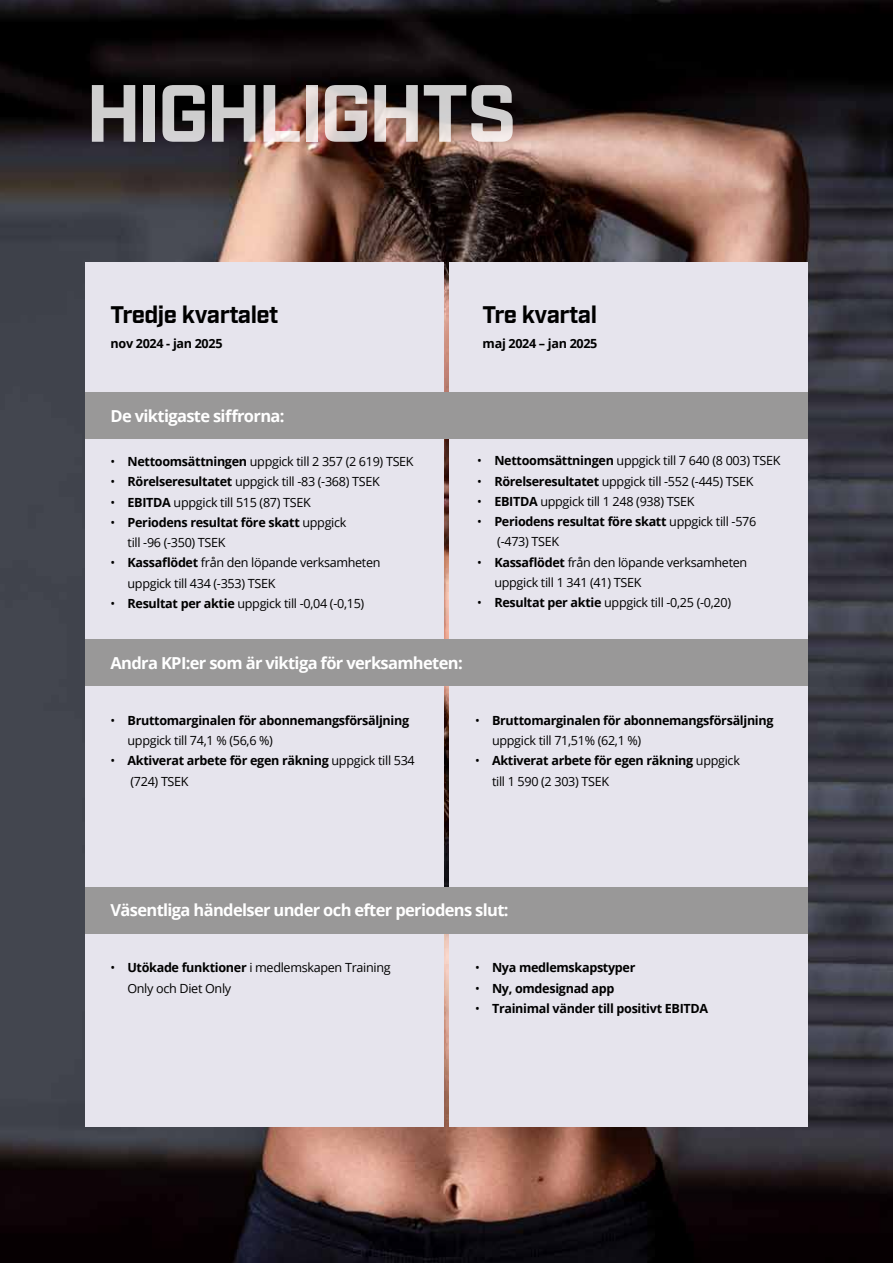
<style>
.page{position:relative;width:893px;height:1263px;background:#fff}
.page>*{position:absolute;margin:0;border:0;box-sizing:border-box;transform-origin:0 0}
.t1{font:700 81px "Industry";letter-spacing:-.05em;color:#fff}
.t2{font:700 24px "Industry";letter-spacing:-.02em;color:#000}
.t3{font:700 16.5px "Open Sans";letter-spacing:-.04em;color:#fff}
.t4{font:12.6px/20.2px "Open Sans";letter-spacing:-.025em;color:#000}
.t5{font:700 12.6px/20.2px "Open Sans";letter-spacing:-.025em;color:#000}
.s1{font-weight:700}
.s2{font-weight:400}
</style>
<div class="page">
<img style="left:0;top:0;width:893px;height:1263px">
<div style="left:85px;top:262px;width:358px;height:865px;background:#e6e4ed"></div>
<div style="left:449px;top:262px;width:359px;height:865px;background:#e6e4ed"></div>
<div style="left:85px;top:639px;width:723px;height:47px;background:#999898"></div>
<div style="left:85px;top:887px;width:723px;height:46px;background:#999898"></div>
<div style="left:85px;top:393px;width:723px;height:46px;background:#999898"></div>
<h1 class="t1" style="left:85px;top:65px;width:433px">HIGHLIGHTS</h1>
<h2 class="t2" style="left:111px;top:300px;width:169px">Tredje kvartalet</h2>
<p class="t5" style="left:111px;top:333px;width:114px">nov 2024 - jan 2025</p>
<h2 class="t2" style="left:483px;top:300px;width:116px">Tre kvartal</h2>
<p class="t5" style="left:483px;top:333px;width:116px">maj 2024 – jan 2025</p>
<h3 class="t3" style="left:111px;top:404px;width:175px">De viktigaste siffrorna:</h3>
<p class="t4" style="left:111px;top:451px;width:305px">• <span class="s1">Nettoomsättningen</span> uppgick till 2 357 (2 619) TSEK</p>
<p class="t4" style="left:111px;top:471px;width:271px">• <span class="s1">Rörelseresultatet</span> uppgick till -83 (-368) TSEK</p>
<p class="t4" style="left:111px;top:492px;width:202px">• <span class="s1">EBITDA</span> uppgick till 515 (87) TSEK</p>
<p class="t5" style="left:128px;top:512px;width:220px;text-indent:-17px"><span class="s2">•</span> Periodens resultat före skatt <span class="s2">uppgick till -96 (-350) TSEK</span></p>
<p class="t4" style="left:128px;top:552px;width:255px;text-indent:-17px">• <span class="s1">Kassaflödet</span> från den löpande verksamheten uppgick till 434 (-353) TSEK</p>
<p class="t4" style="left:111px;top:593px;width:255px">• <span class="s1">Resultat per aktie</span> uppgick till -0,04 (-0,15)</p>
<p class="t4" style="left:477px;top:450px;width:305px">• <span class="s1">Nettoomsättningen</span> uppgick till 7 640 (8 003) TSEK</p>
<p class="t4" style="left:477px;top:470px;width:278px">• <span class="s1">Rörelseresultatet</span> uppgick till -552 (-445) TSEK</p>
<p class="t4" style="left:477px;top:491px;width:219px">• <span class="s1">EBITDA</span> uppgick till 1 248 (938) TSEK</p>
<p class="t4" style="left:497px;top:511px;width:261px;text-indent:-20px">• <span class="s1">Periodens resultat före skatt</span> uppgick till -576 (-473) TSEK</p>
<p class="t4" style="left:494px;top:551px;width:255px;text-indent:-17px">• <span class="s1">Kassaflödet</span> från den löpande verksamheten uppgick till 1 341 (41) TSEK</p>
<p class="t4" style="left:477px;top:592px;width:255px">• <span class="s1">Resultat per aktie</span> uppgick till -0,25 (-0,20)</p>
<h3 class="t3" style="left:111px;top:651px;width:354px">Andra KPI:er som är viktiga för verksamheten:</h3>
<p class="t5" style="left:128px;top:710px;width:283px;text-indent:-17px"><span class="s2">•</span> Bruttomarginalen för abonnemangsförsäljning <span class="s2">uppgick till 74,1 % (56,6 %)</span></p>
<p class="t5" style="left:131px;top:750px;width:286px;text-indent:-20px"><span class="s2">•</span> Aktiverat arbete för egen räkning <span class="s2">uppgick till 534 (724) TSEK</span></p>
<p class="t5" style="left:492px;top:710px;width:283px;text-indent:-17px"><span class="s2">•</span> Bruttomarginalen för abonnemangsförsäljning <span class="s2">uppgick till 71,51% (62,1 %)</span></p>
<p class="t5" style="left:492px;top:750px;width:249px;text-indent:-17px"><span class="s2">•</span> Aktiverat arbete för egen räkning <span class="s2">uppgick till 1 590 (2 303) TSEK</span></p>
<h3 class="t3" style="left:111px;top:898px;width:399px">Väsentliga händelser under och efter periodens slut:</h3>
<p class="t4" style="left:127px;top:957px;width:265px;text-indent:-17px">• <span class="s1">Utökade funktioner</span> i medlemskapen Training<br>Only och Diet Only</p>
<p class="t5" style="left:475px;top:957px;width:162px"><span class="s2">•</span> Nya medlemskapstyper</p>
<p class="t5" style="left:475px;top:977px;width:141px"><span class="s2">•</span> Ny, omdesignad app</p>
<p class="t5" style="left:475px;top:998px;width:235px"><span class="s2">•</span> Trainimal vänder till positivt EBITDA</p>
</div>
